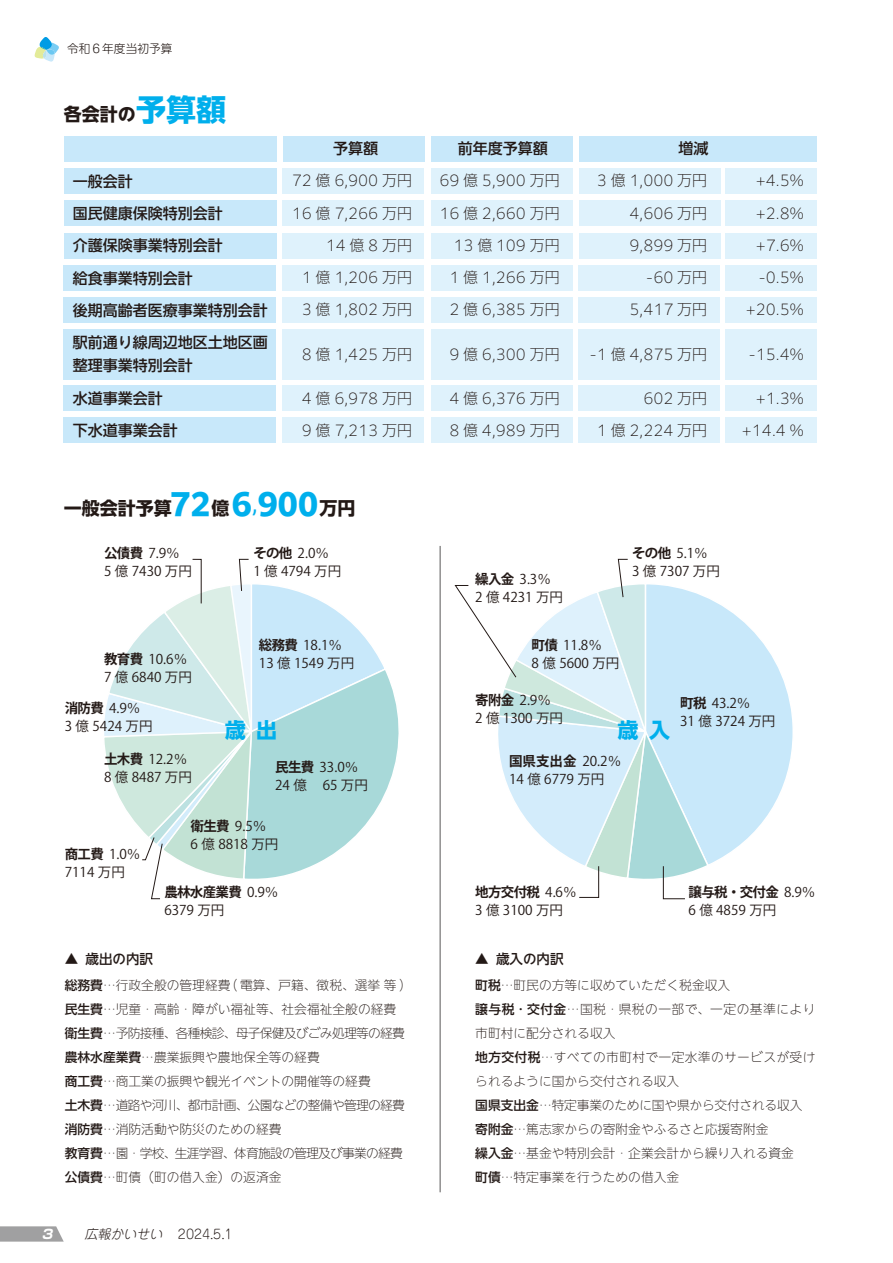
<style>
.page{position:relative;width:893px;height:1263px;background:#fff}
.page>*{position:absolute;margin:0;border:0;box-sizing:border-box;transform-origin:0 0}
.t1{font:700 30px "PUD Shin Go NT Pr 6 N";color:#00afec}
.t2{font:700 21px "PUD Shin Go NT Pr 6 N";color:#00afec}
.t3{font:700 18px "PUD Shin Go NT Pr 6 N";color:#231916}
.t4{font:300 expanded 15px/32.2px "PUD Shin Go NT Pr 6 N";color:#231916;text-align:right}
.t5{font:500 15px/32.2px "PUD Shin Go NT Pr 6 N";color:#231916}
.t6{font:13.5px/18px "Koz Go Pro";color:#231916}
.t7{font:500 13.5px "PUD Shin Go NT Pr 6 N";color:#231916}
.t8{font:300 12.9px "Jun 101 Pro";color:#231916}
.t9{font:italic 300 12.9px "Jun 101 Pro";color:#231916}
.t10{font:italic 700 12.9px "Shin Go Pr 6 N";color:#fff}
.t11{font:300 expanded 12.75px/24px "PUD Shin Go NT Pr 6 N";color:#231916}
.t12{font:300 11.7px "Shin M Go Pr 6 N";color:#231916}
.s1{font-size:30px;color:#00afec}
.s2{font-weight:400;font-size:19.5px}
.s3{font-weight:700}
.s4{font-weight:500;font-stretch:normal}
</style>
<div class="page">
<svg style="left:0;top:1226px;width:64px;height:15px"></svg>
<svg style="left:35px;top:37px;width:24px;height:25px"></svg>
<div style="left:283px;top:136px;width:141px;height:26px;background:#c8e8fa"></div>
<div style="left:64px;top:136px;width:213px;height:26px;background:#c8e8fa"></div>
<div style="left:64px;top:169px;width:212px;height:25px;background:#c8e8fa"></div>
<div style="left:64px;top:201px;width:212px;height:25px;background:#c8e8fa"></div>
<div style="left:64px;top:233px;width:212px;height:25px;background:#c8e8fa"></div>
<div style="left:64px;top:265px;width:212px;height:25px;background:#c8e8fa"></div>
<div style="left:64px;top:297px;width:212px;height:25px;background:#c8e8fa"></div>
<div style="left:64px;top:329px;width:212px;height:50px;background:#c8e8fa"></div>
<div style="left:64px;top:385px;width:212px;height:26px;background:#c8e8fa"></div>
<div style="left:64px;top:417px;width:212px;height:26px;background:#c8e8fa"></div>
<div style="left:283px;top:169px;width:141px;height:25px;background:#dff2fc"></div>
<div style="left:283px;top:201px;width:141px;height:25px;background:#dff2fc"></div>
<div style="left:283px;top:233px;width:141px;height:25px;background:#dff2fc"></div>
<div style="left:283px;top:265px;width:141px;height:25px;background:#dff2fc"></div>
<div style="left:283px;top:297px;width:141px;height:25px;background:#dff2fc"></div>
<div style="left:283px;top:329px;width:141px;height:50px;background:#dff2fc"></div>
<div style="left:283px;top:385px;width:141px;height:26px;background:#dff2fc"></div>
<div style="left:283px;top:417px;width:141px;height:26px;background:#dff2fc"></div>
<div style="left:432px;top:136px;width:141px;height:26px;background:#c8e8fa"></div>
<div style="left:431px;top:169px;width:142px;height:25px;background:#dff2fc"></div>
<div style="left:431px;top:201px;width:142px;height:25px;background:#dff2fc"></div>
<div style="left:431px;top:233px;width:142px;height:25px;background:#dff2fc"></div>
<div style="left:431px;top:265px;width:141px;height:25px;background:#dff2fc"></div>
<div style="left:431px;top:297px;width:141px;height:25px;background:#dff2fc"></div>
<div style="left:431px;top:329px;width:141px;height:50px;background:#dff2fc"></div>
<div style="left:431px;top:385px;width:141px;height:26px;background:#dff2fc"></div>
<div style="left:431px;top:417px;width:141px;height:26px;background:#dff2fc"></div>
<div style="left:579px;top:136px;width:237px;height:26px;background:#c8e8fa"></div>
<div style="left:579px;top:169px;width:141px;height:25px;background:#dff2fc"></div>
<div style="left:579px;top:201px;width:141px;height:25px;background:#dff2fc"></div>
<div style="left:579px;top:233px;width:141px;height:25px;background:#dff2fc"></div>
<div style="left:579px;top:265px;width:141px;height:25px;background:#dff2fc"></div>
<div style="left:579px;top:297px;width:141px;height:25px;background:#dff2fc"></div>
<div style="left:579px;top:329px;width:141px;height:50px;background:#dff2fc"></div>
<div style="left:579px;top:385px;width:141px;height:26px;background:#dff2fc"></div>
<div style="left:579px;top:417px;width:141px;height:26px;background:#dff2fc"></div>
<div style="left:725px;top:169px;width:91px;height:25px;background:#dff2fc"></div>
<div style="left:725px;top:201px;width:91px;height:25px;background:#dff2fc"></div>
<div style="left:725px;top:233px;width:91px;height:25px;background:#dff2fc"></div>
<div style="left:725px;top:265px;width:91px;height:25px;background:#dff2fc"></div>
<div style="left:725px;top:297px;width:91px;height:25px;background:#dff2fc"></div>
<div style="left:725px;top:329px;width:91px;height:50px;background:#dff2fc"></div>
<div style="left:725px;top:385px;width:91px;height:26px;background:#dff2fc"></div>
<div style="left:725px;top:417px;width:91px;height:26px;background:#dff2fc"></div>
<hr style="left:440px;top:546px;width:1px;height:646px;background:#595857">
<svg style="left:454px;top:559px;width:339px;height:340px"></svg>
<svg style="left:104px;top:559px;width:295px;height:340px"></svg>
<p class="t12" style="left:67px;top:40px;width:107px">令和６年度当初予算</p>
<h3 class="t3" style="left:64px;top:104px;width:164px">各会計の<span class="s1">予算額</span></h3>
<p class="t5" style="left:73px;top:166px;width:196px">一般会計<br>国民健康保険特別会計<br>介護保険事業特別会計<br>給食事業特別会計<br>後期高齢者医療事業特別会計駅前通り線周辺地区土地区画</p>
<p class="t5" style="left:73px;top:350px;width:121px">整理事業特別会計水道事業会計<br>下水道事業会計</p>
<p class="t5" style="left:333px;top:133px;width:46px">予算額</p>
<p class="t4" style="left:292px;top:165px;width:122px">72 億 6,900 万円<br>16 億 7,266 万円<br>14 億 8 万円<br>1 億 1,206 万円<br>3 億 1,802 万円</p>
<p class="t4" style="left:302px;top:338px;width:112px">8 億 1,425 万円</p>
<p class="t4" style="left:302px;top:382px;width:112px;text-align:left">4 億 6,978 万円<br>9 億 7,213 万円</p>
<h1 class="t1" style="left:170px;top:488px;width:42px">72</h1>
<h1 class="t1" style="left:232px;top:488px;width:88px">6<span class="s2">,</span>900</h1>
<h3 class="t3" style="left:64px;top:498px;width:109px">一般会計予算</h3>
<h3 class="t3" style="left:211px;top:498px;width:19px">億</h3>
<h3 class="t3" style="left:319px;top:498px;width:37px">万円</h3>
<p class="t6" style="left:104px;top:544px;width:89px"><span class="s3">公債費</span> 7.9％<br>5 億 7430 万円</p>
<p class="t6" style="left:253px;top:544px;width:89px"><span class="s3">その他</span> 2.0％<br>1 億 4794 万円</p>
<p class="t6" style="left:104px;top:651px;width:89px"><span class="s3">教育費</span> 10.6％<br>7 億 6840 万円</p>
<p class="t6" style="left:65px;top:699px;width:89px"><span class="s3">消防費</span> 4.9％<br>3 億 5424 万円</p>
<p class="t6" style="left:259px;top:636px;width:97px"><span class="s3">総務費</span> 18.1％<br>13 億 1549 万円</p>
<h2 class="t2" style="left:225px;top:719px;width:22px">歳</h2>
<h2 class="t2" style="left:256px;top:719px;width:22px">出</h2>
<p class="t6" style="left:104px;top:751px;width:89px"><span class="s3">土木費</span> 12.2％<br>8 億 8487 万円</p>
<p class="t6" style="left:323px;top:758px;width:47px;text-indent:-47px"><span class="s3">民生費</span> 33.0％<br>65 万円</p>
<p class="t6" style="left:275px;top:776px;width:33px">24億</p>
<p class="t6" style="left:191px;top:817px;width:89px"><span class="s3">衛生費</span> 9.5％<br>6 億 8818 万円</p>
<p class="t6" style="left:164px;top:884px;width:116px"><span class="s3">農林水産業費</span> 0.9％<br>6379 万円</p>
<p class="t6" style="left:65px;top:845px;width:77px"><span class="s3">商工費</span> 1.0％<br>7114 万円</p>
<p class="t7" style="left:86px;top:951px;width:69px">歳出の内訳</p>
<p class="t7" style="left:65px;top:951px;width:15px">▲</p>
<p class="t11" style="left:65px;top:973px;width:341px"><span class="s4">総務費</span>…行政全般の管理経費 ( 電算、戸籍、徴税、選挙等 (<span class="s4">民生費</span>…児童・高齢・障がい福祉等、社会福祉全般の経費<span class="s4">衛生費</span>…予防接種、各種検診、母子保健及びごみ処理等の経費<span class="s4">農林水産業費</span>…農業振興や農地保全等の経費<br><span class="s4">商工費</span>…商工業の振興や観光イベントの開催等の経費<br><span class="s4">土木費</span>…道路や河川、都市計画、公園などの整備や管理の経費<span class="s4">消防費</span>…消防活動や防災のための経費<br><span class="s4">教育費</span>…園・学校、生涯学習、体育施設の管理及び事業の経費<span class="s4">公債費</span>…町債（町の借入金）の返済金</p>
<p class="t10" style="left:42px;top:1224px;width:16px">3</p>
<p class="t9" style="left:85px;top:1223px;width:83px">広報かいせい</p>
<p class="t8" style="left:178px;top:1223px;width:56px">2024.5.1</p>
<p class="t5" style="left:458px;top:133px;width:91px">前年度予算額</p>
<p class="t4" style="left:439px;top:165px;width:122px">69 億 5,900 万円<br>16 億 2,660 万円<br>13 億 109 万円<br>1 億 1,266 万円<br>2 億 6,385 万円</p>
<p class="t4" style="left:449px;top:338px;width:112px">9 億 6,300 万円</p>
<p class="t4" style="left:449px;top:382px;width:112px;text-align:left">4 億 6,376 万円<br>8 億 4,989 万円</p>
<p class="t5" style="left:679px;top:133px;width:31px">増減</p>
<p class="t4" style="left:597px;top:165px;width:112px">3 億 1,000 万円<br>4,606 万円<br>9,899 万円<br>-60 万円<br>5,417 万円</p>
<p class="t4" style="left:589px;top:338px;width:119px">-1 億 4,875 万円</p>
<p class="t4" style="left:597px;top:382px;width:112px">602 万円<br>1 億 2,224 万円</p>
<p class="t4" style="left:746px;top:165px;width:59px">+4.5% +2.8% +7.6% -0.5% +20.5%</p>
<p class="t4" style="left:748px;top:338px;width:57px">-15.4%</p>
<p class="t4" style="left:742px;top:382px;width:63px">+1.3% +14.4 %</p>
<p class="t6" style="left:475px;top:571px;width:89px"><span class="s3">繰入金</span> 3.3％<br>2 億 4231 万円</p>
<p class="t6" style="left:532px;top:636px;width:89px"><span class="s3">町債</span> 11.8％<br>8 億 5600 万円</p>
<p class="t6" style="left:632px;top:544px;width:89px"><span class="s3">その他</span> 5.1％<br>3 億 7307 万円</p>
<p class="t6" style="left:475px;top:691px;width:89px"><span class="s3">寄附金</span> 2.9％<br>2 億 1300 万円</p>
<h2 class="t2" style="left:618px;top:719px;width:22px">歳</h2>
<p class="t6" style="left:509px;top:752px;width:114px"><span class="s3">国県支出金</span> 20.2％<br>14 億 6779 万円</p>
<h2 class="t2" style="left:649px;top:719px;width:22px">入</h2>
<p class="t6" style="left:680px;top:694px;width:97px"><span class="s3">町税</span> 43.2％<br>31 億 3724 万円</p>
<p class="t6" style="left:475px;top:884px;width:103px"><span class="s3">地方交付税</span> 4.6％<br>3 億 3100 万円</p>
<p class="t6" style="left:688px;top:884px;width:128px"><span class="s3">譲与税・交付金</span> 8.9％<br>6 億 4859 万円</p>
<p class="t7" style="left:496px;top:951px;width:69px">歳入の内訳</p>
<p class="t7" style="left:475px;top:951px;width:15px">▲</p>
<p class="t11" style="left:475px;top:973px;width:342px"><span class="s4">町税</span>…町民の方等に収めていただく税金収入<br><span class="s4">譲与税・交付金</span>…国税・県税の一部で、一定の基準により市町村に配分される収入<br><span class="s4">地方交付税</span>…すべての市町村で一定水準のサービスが受けられるように国から交付される収入<br><span class="s4">国県支出金</span>…特定事業のために国や県から交付される収入<span class="s4">寄附金</span>…篤志家からの寄附金やふるさと応援寄附金<br><span class="s4">繰入金</span>…基金や特別会計・企業会計から繰り入れる資金<br><span class="s4">町債</span>…特定事業を行うための借入金</p>
</div>
